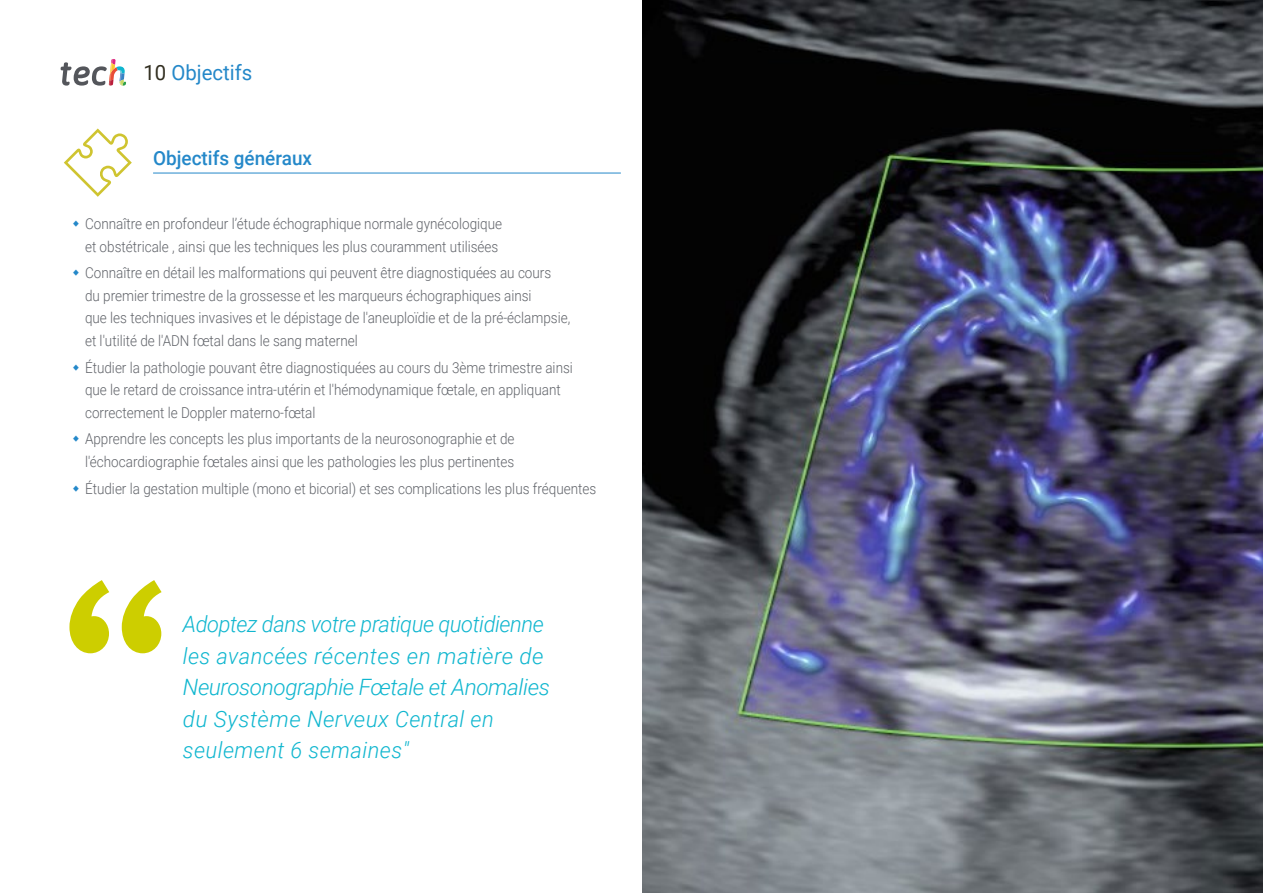
<style>
.page{position:relative;width:1263px;height:893px;background:#fff}
.page>*{position:absolute;margin:0;border:0;box-sizing:border-box;transform-origin:0 0}
.t1{font:italic 300 22.5px/31.5px "Roboto";letter-spacing:-.01em;color:#0fb6cf}
.t2{font:21px "Roboto";color:#2488c9}
.t3{font:500 19.5px "Roboto";color:#2488c9}
.t4{font:300 15px/22.5px "Roboto";color:#61646a;scale:.9 1}
.s1{color:#312e20}
</style>
<div class="page">
<svg style="left:61px;top:59px;width:65px;height:27px"></svg>
<img style="left:642px;top:0;width:621px;height:893px">
<svg style="left:69px;top:580px;width:93px;height:73px"></svg>
<hr style="left:153px;top:173px;width:468px;height:1px;background:#2488c9">
<svg style="left:64px;top:128px;width:68px;height:69px"></svg>
<h2 class="t2" style="left:144px;top:57px;width:110px"><span class="s1">10</span> Objectifs</h2>
<h3 class="t3" style="left:153px;top:144px;width:160px">Objectifs généraux</h3>
<p class="t4" style="left:85px;top:212px;width:465px">Connaître en profondeur l’étude échographique normale gynécologique et obstétricale , ainsi que les techniques les plus couramment utilisées</p>
<p class="t4" style="left:85px;top:261px;width:541px">Connaître en détail les malformations qui peuvent être diagnostiquées au cours<br>du premier trimestre de la grossesse et les marqueurs échographiques ainsi<br>que les techniques invasives et le dépistage de l'aneuploïdie et de la pré-éclampsie, et l'utilité de l'ADN fœtal dans le sang maternel</p>
<p class="t4" style="left:85px;top:356px;width:544px">Étudier la pathologie pouvant être diagnostiquées au cours du 3ème trimestre ainsi que le retard de croissance intra-utérin et l'hémodynamique fœtale, en appliquant correctement le Doppler materno-fœtal</p>
<p class="t4" style="left:85px;top:427px;width:479px">Apprendre les concepts les plus importants de la neurosonographie et de l'échocardiographie fœtales ainsi que les pathologies les plus pertinentes</p>
<p class="t4" style="left:85px;top:477px;width:570px">Étudier la gestation multiple (mono et bicorial) et ses complications les plus fréquentes</p>
<h1 class="t1" style="left:183px;top:608px;width:368px">Adoptez dans votre pratique quotidienne les avancées récentes en matière de Neurosonographie Fœtale et Anomalies du Système Nerveux Central en seulement 6 semaines"</h1>
</div>
